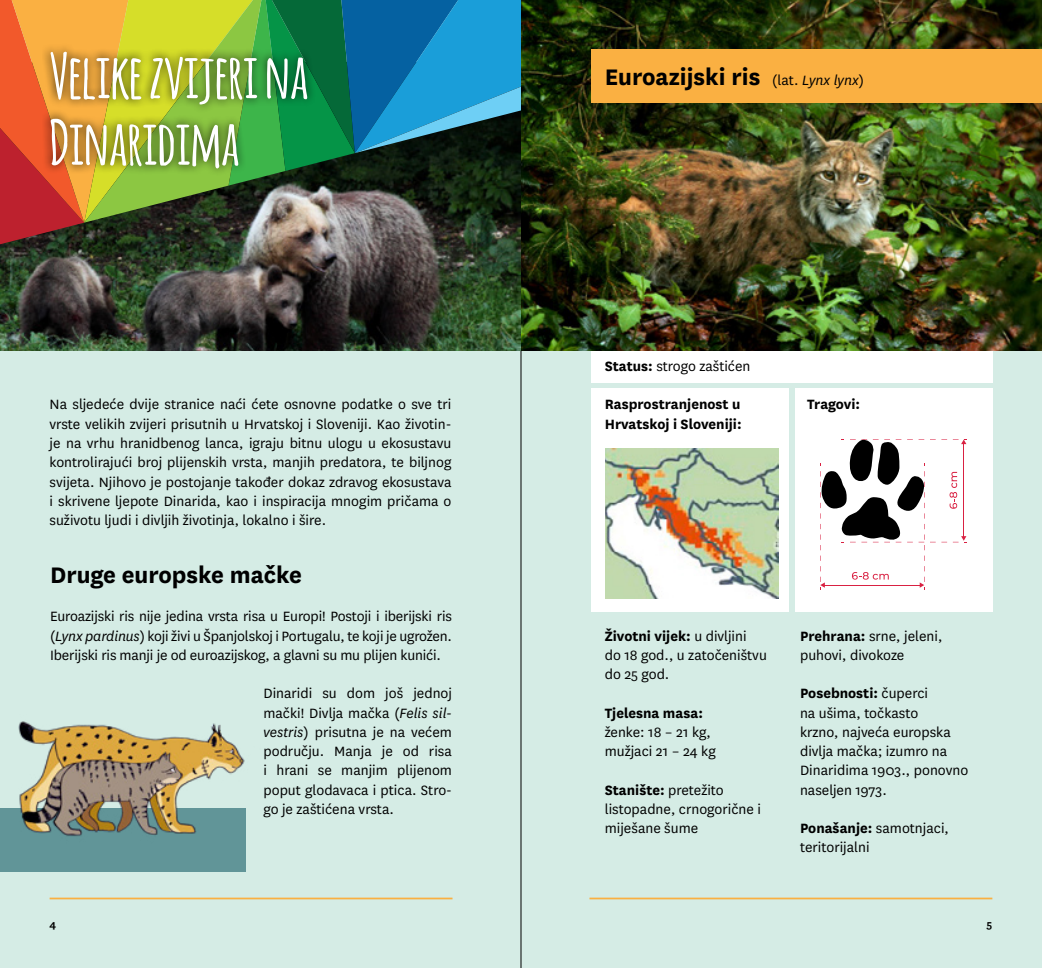
<style>
.page{position:relative;width:1042px;height:968px;background:#fff}
.page>*{position:absolute;margin:0;border:0;box-sizing:border-box;transform-origin:0 0}
.t1{font:700 61.25px/66.5px "Amatic";color:#fff}
.t2{font:700 26.25px "National";color:#000}
.t3{font:15.75px/19.2px "National";color:#000}
.t4{font:700 15.75px/19.2px "National";color:#000}
.t5{font:600 12.25px "National";color:#000}
.s1{font-style:italic}
.s2{font-weight:400;font-size:15.75px}
.s3{font-weight:400;font-style:italic;font-size:15.75px}
.s4{font-weight:700}
</style>
<div class="page">
<div style="left:0;top:0;width:1042px;height:967px;background:#d5ece5"></div>
<hr style="left:50px;top:897px;width:402px;height:2px;background:#fab042">
<hr style="left:589px;top:897px;width:403px;height:2px;background:#fab042">
<hr style="left:521px;top:0;width:1px;height:967px;background:#000">
<img style="left:0;top:244px;width:521px;height:106px">
<div style="left:591px;top:329px;width:401px;height:54px;background:#fff"></div>
<div style="left:591px;top:388px;width:198px;height:223px;background:#fff"></div>
<div style="left:795px;top:388px;width:197px;height:223px;background:#fff"></div>
<svg style="left:0;top:0;width:521px;height:244px;background:#576c59"></svg>
<div style="left:42px;top:42px;width:274px;height:135px;background:#000;opacity:.75"></div>
<img style="left:606px;top:448px;width:172px;height:150px">
<img style="left:521px;top:0;width:521px;height:350px">
<div style="left:591px;top:50px;width:451px;height:53px;background:#fab042"></div>
<svg style="left:949px;top:472px;width:8px;height:36px"></svg>
<svg style="left:852px;top:572px;width:37px;height:7px"></svg>
<hr style="left:963px;top:443px;width:1px;height:94px;background:#d92142">
<svg style="left:953px;top:439px;width:14px;height:5px"></svg>
<svg style="left:953px;top:536px;width:14px;height:6px"></svg>
<hr style="left:824px;top:584px;width:96px;height:1px;background:#d92142">
<svg style="left:820px;top:566px;width:5px;height:23px"></svg>
<svg style="left:919px;top:566px;width:6px;height:23px"></svg>
<svg style="left:820px;top:439px;width:115px;height:121px"></svg>
<div style="left:0;top:808px;width:246px;height:63px;background:#619598"></div>
<img style="left:18px;top:721px;width:227px;height:115px">
<h1 class="t1" style="left:50px;top:40px;width:260px">Velike zvijeri na<br>Dinaridima</h1>
<p class="t3" style="left:50px;top:394px;width:403px;text-align:justify">Na sljedeće dvije stranice naći ćete osnovne podatke o sve tri vrste velikih zvijeri prisutnih u Hrvatskoj i Sloveniji. Kao životin&shy;je na vrhu hranidbenog lanca, igraju bitnu ulogu u ekosustavu kontrolirajući broj plijenskih vrsta, manjih predatora, te biljnog svijeta. Njihovo je postojanje također dokaz zdravog ekosustava i skrivene ljepote Dinarida, kao i inspiracija mnogim pričama o suživotu ljudi i divljih životinja, lokalno i šire.</p>
<h2 class="t2" style="left:50px;top:556px;width:253px">Druge europske mačke</h2>
<p class="t3" style="left:50px;top:606px;width:403px;text-align:justify">Euroazijski ris nije jedina vrsta risa u Europi! Postoji i iberijski ris (<span class="s1">Lynx pardinus</span>) koji živi u Španjolskoj i Portugalu, te koji je ugrožen.<br>Iberijski ris manji je od euroazijskog, a glavni su mu plijen kunići.</p>
<p class="t3" style="left:263px;top:683px;width:190px;text-align:justify">Dinaridi su dom još jednoj mački! Divlja mačka (<span class="s1">Felis sil&shy;vestris</span>) prisutna je na većem području. Manja je od risa i hrani se manjim plijenom poput glodavaca i ptica. Stro&shy;go je zaštićena vrsta.</p>
<h2 class="t2" style="left:605px;top:58px;width:261px">Euroazijski ris <span class="s2">(lat.</span> <span class="s3">Lynx lynx</span><span class="s2">)</span></h2>
<p class="t3" style="left:605px;top:356px;width:147px"><span class="s4">Status:</span> strogo zaštićen</p>
<p class="t4" style="left:605px;top:394px;width:138px">Rasprostranjenost u<br>Hrvatskoj i Sloveniji:</p>
<p class="t4" style="left:807px;top:394px;width:55px">Tragovi:</p>
<p class="t3" style="left:605px;top:625px;width:164px"><span class="s4">Životni vijek:</span> u divljini<br>do 18 god., u zatočeništvu do 25 god.</p>
<p class="t4" style="left:605px;top:702px;width:100px">Tjelesna masa:</p>
<p class="t3" style="left:605px;top:721px;width:113px">ženke: 18 – 21 kg, mužjaci 21 – 24 kg</p>
<p class="t3" style="left:605px;top:779px;width:158px"><span class="s4">Stanište:</span> pretežito listopadne, crnogorične i miješane šume</p>
<p class="t3" style="left:800px;top:625px;width:144px"><span class="s4">Prehrana:</span> srne, jeleni, puhovi, divokoze</p>
<p class="t3" style="left:800px;top:683px;width:170px"><span class="s4">Posebnosti:</span> čuperci<br>na ušima, točkasto<br>krzno, najveća europska divlja mačka; izumro na<br>Dinaridima 1903., ponovno naseljen 1973.</p>
<p class="t3" style="left:800px;top:817px;width:150px"><span class="s4">Ponašanje:</span> samotnjaci, teritorijalni</p>
<p class="t5" style="left:50px;top:915px;width:8px">4</p>
<p class="t5" style="left:986px;top:915px;width:7px">5</p>
</div>
